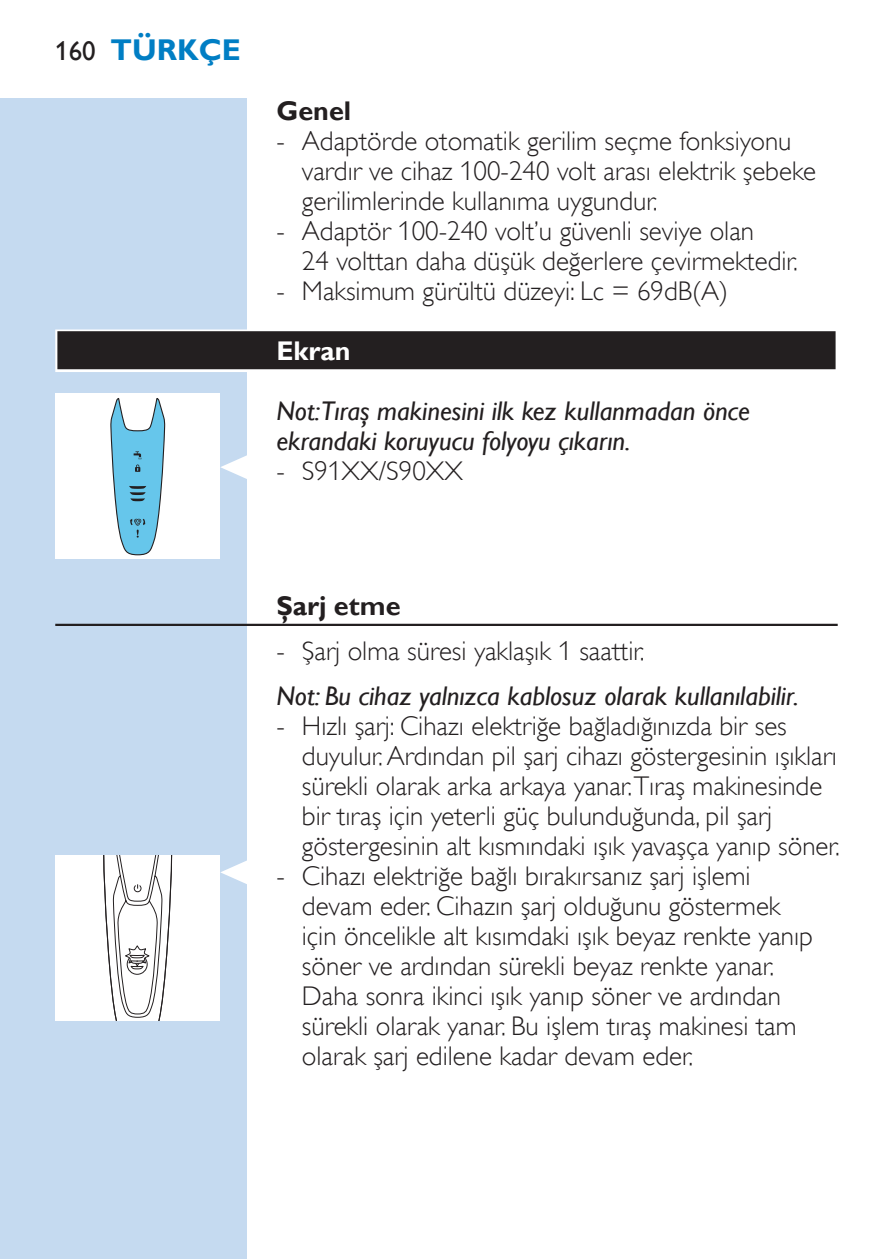
<style>
.page{position:relative;width:893px;height:1259px;background:#fff}
.page>*{position:absolute;margin:0;border:0;box-sizing:border-box;transform-origin:0 0}
.t1{font:700 30px "Gill Sans Alt One WGL";color:#007ec4}
.t2{font:27px/30px "Gill Sans Alt One WGL Light";color:#231f20}
.t3{font:italic 27px/30px "Gill Sans Alt One WGL";color:#231f20}
.t4{font:700 27px "Gill Sans Alt One WGL";color:#231f20}
.t5{font:700 27px "Gill Sans Alt One WGL";color:#fff}
.s1{font-weight:400;font-size:27px;color:#231f20}
</style>
<div class="page">
<hr style="left:892px;top:98px;width:1px;height:1161px;background:#c5daf0">
<div style="left:0;top:98px;width:247px;height:1161px;background:#c5daf0"></div>
<div style="left:55px;top:329px;width:783px;height:43px;background:linear-gradient(to right,#c7c6c7,#c7c6c7)"></div>
<div style="left:57px;top:331px;width:779px;height:38px;background:#231f20"></div>
<hr style="left:55px;top:624px;width:783px;height:2px;background:#231f20">
<svg style="left:220px;top:455px;width:27px;height:24px"></svg>
<div style="left:55px;top:394px;width:165px;height:165px;background:#fff"></div>
<svg style="left:110px;top:398px;width:56px;height:158px"></svg>
<svg style="left:220px;top:860px;width:27px;height:24px"></svg>
<div style="left:55px;top:855px;width:165px;height:165px;background:#fff"></div>
<svg style="left:103px;top:855px;width:70px;height:165px"></svg>
<p class="t1" style="left:55px;top:29px;width:187px"><span class="s1">160</span> TÜRKÇE</p>
<p class="t4" style="left:276px;top:92px;width:76px">Genel</p>
<p class="t2" style="left:302px;top:126px;width:516px;text-indent:-26px">- Adaptörde otomatik gerilim seçme fonksiyonu vardır ve cihaz 100-240 volt arası elektrik şebeke gerilimlerinde kullanıma uygundur.</p>
<p class="t2" style="left:302px;top:216px;width:497px;text-indent:-26px">- Adaptör 100-240 volt’u güvenli seviye olan<br>24 volttan daha düşük değerlere çevirmektedir.</p>
<p class="t2" style="left:276px;top:276px;width:453px">- Maksimum gürültü düzeyi: Lc = 69dB(A)</p>
<p class="t5" style="left:276px;top:332px;width:76px">Ekran</p>
<p class="t3" style="left:276px;top:396px;width:475px">Not:Tıraş makinesini ilk kez kullanmadan önce ekrandaki koruyucu folyoyu çıkarın.</p>
<p class="t2" style="left:276px;top:456px;width:188px">- S91XX/S90XX</p>
<p class="t4" style="left:276px;top:587px;width:126px">Şarj etme</p>
<p class="t2" style="left:276px;top:636px;width:370px">- Şarj olma süresi yaklaşık 1 saattir.</p>
<p class="t3" style="left:276px;top:681px;width:524px">Not: Bu cihaz yalnızca kablosuz olarak kullanılabilir.</p>
<p class="t2" style="left:302px;top:711px;width:539px;text-indent:-26px">- Hızlı şarj: Cihazı elektriğe bağladığınızda bir ses duyulur. Ardından pil şarj cihazı göstergesinin ışıkları sürekli olarak arka arkaya yanar.Tıraş makinesinde bir tıraş için yeterli güç bulunduğunda, pil şarj göstergesinin alt kısmındaki ışık yavaşça yanıp söner.</p>
<p class="t2" style="left:302px;top:861px;width:513px;text-indent:-26px">- Cihazı elektriğe bağlı bırakırsanız şarj işlemi devam eder. Cihazın şarj olduğunu göstermek için öncelikle alt kısımdaki ışık beyaz renkte yanıp söner ve ardından sürekli beyaz renkte yanar.<br>Daha sonra ikinci ışık yanıp söner ve ardından sürekli olarak yanar. Bu işlem tıraş makinesi tam olarak şarj edilene kadar devam eder.</p>
</div>
